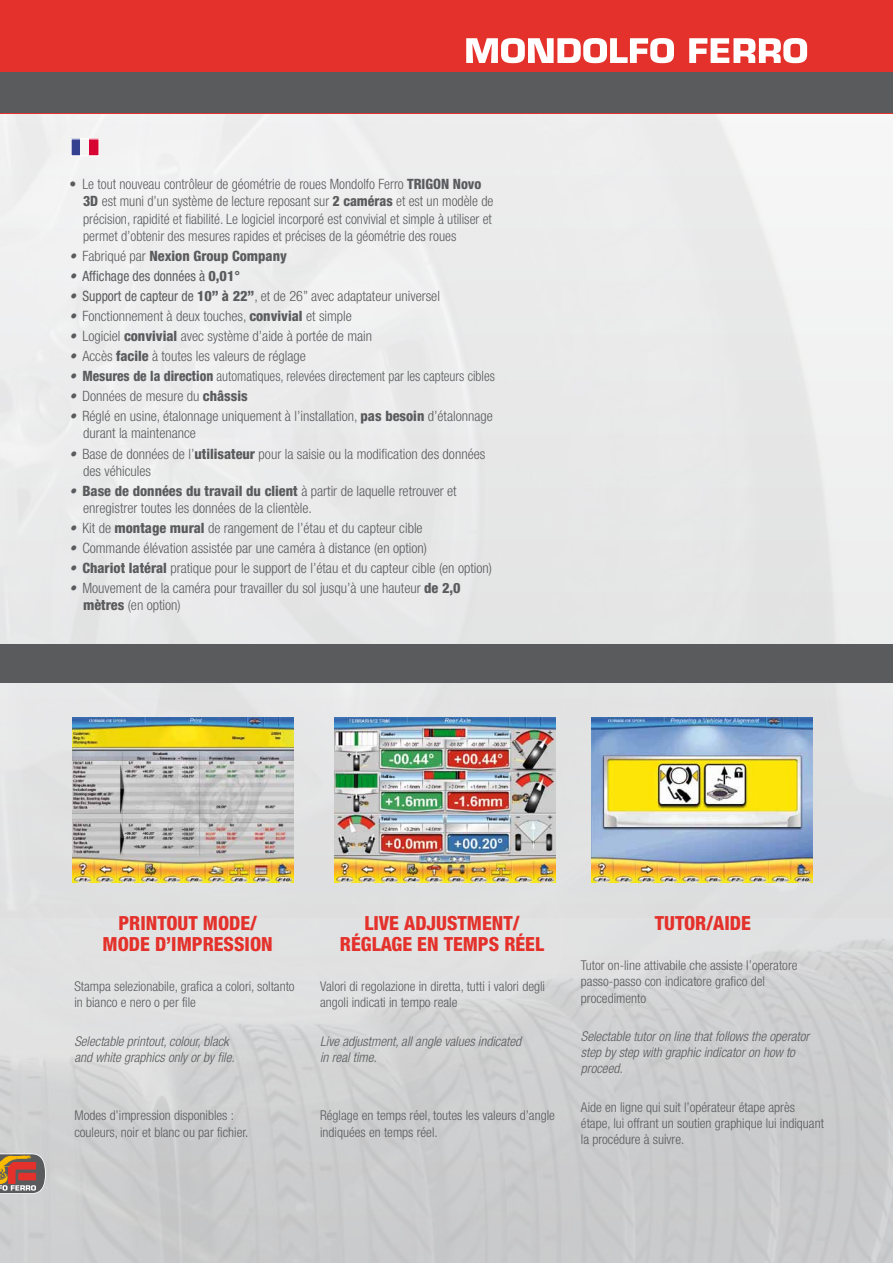
<style>
.page{position:relative;width:893px;height:1263px;background:#fff}
.page>*{position:absolute;margin:0;border:0;box-sizing:border-box;transform-origin:0 0}
.nome_prodotto_rosso{font:800 condensed 19.5px/21px "Helvetica Neue LT Std";color:#e4312b;text-align:center}
.voci_tecniche_ITA_ri{font:300 condensed 14.25px/17.1px "Helvetica Neue LT Std";color:#5a5b5d}
.voci_tecniche_ITA_ri-2{font:300 condensed 14.25px "Helvetica Neue LT Std";color:#5a5b5d;scale:.94 1}
.voci_tecniche_ITA_ri-3{font:800 condensed 14.25px "Helvetica Neue LT Std";color:#5a5b5d}
.voci_tecniche_ITA_ri-4{font:condensed 14.25px "Helvetica Neue LT Std";color:#5a5b5d;scale:.95 1}
.voci_tecniche{font:300 condensed 13.5px/16.2px "Helvetica Neue LT Std";color:#5a5b5d}
.voci_tecniche_uk{font:italic 300 condensed 13.5px/16.2px "Helvetica Neue LT Std";color:#5a5b5d}
.s1{font-weight:800}
.s2{font-weight:400;font-style:italic}
.s3{font-weight:300}
.s4{font-style:italic}
.s5{font-weight:400}
</style>
<div class="page">
<img style="left:0;top:113px;width:893px;height:805px">
<div style="left:0;top:0;width:893px;height:113px;background:#e4312b"></div>
<div style="left:0;top:73px;width:893px;height:40px;background:#5a5b5d"></div>
<img style="left:334px;top:717px;width:222px;height:166px">
<img style="left:72px;top:717px;width:221px;height:166px">
<img style="left:592px;top:717px;width:221px;height:166px">
<div style="left:0;top:644px;width:893px;height:38px;background:#5a5b5d"></div>
<svg style="left:0;top:1153px;width:47px;height:42px;background:#a77965"></svg>
<svg style="left:466px;top:38px;width:208px;height:25px"></svg>
<svg style="left:689px;top:38px;width:118px;height:25px"></svg>
<div style="left:71px;top:139px;width:9px;height:17px;background:#344191"></div>
<div style="left:80px;top:139px;width:10px;height:17px;background:#f5f5f4"></div>
<div style="left:90px;top:139px;width:9px;height:17px;background:#d70332"></div>
<div style="left:71px;top:139px;width:28px;height:17px;border:1px solid #fff"></div>
<p class="voci_tecniche_ITA_ri" style="left:83px;top:176px;width:412px;text-indent:-14px">• Le tout nouveau contrôleur de géométrie de roues Mondolfo Ferro <span class="s1">TRIGON Novo 3D</span> est muni d’un système de lecture reposant sur <span class="s1">2 caméras</span> et est un modèle de précision, rapidité et fiabilité. Le logiciel incorporé est convivial et simple à utiliser et permet d’obtenir des mesures rapides et précises de la géométrie des roues</p>
<p class="voci_tecniche_ITA_ri-3" style="left:70px;top:247px;width:219px"><span class="s2">•</span> <span class="s3">Fabriqué par</span> Nexion Group Company</p>
<p class="voci_tecniche_ITA_ri-4" style="left:70px;top:267px;width:181px"><span class="s4">•</span> Affichage des données à <span class="s1">0,01°</span></p>
<p class="voci_tecniche_ITA_ri" style="left:70px;top:287px;width:372px"><span class="s2">•</span> <span class="s5">Support de capteur de</span> <span class="s1">10” à 22”</span>, et de 26” avec adaptateur universel</p>
<p class="voci_tecniche_ITA_ri" style="left:70px;top:307px;width:284px"><span class="s2">•</span> Fonctionnement à deux touches, <span class="s1">convivial</span> et simple</p>
<p class="voci_tecniche_ITA_ri" style="left:70px;top:327px;width:304px"><span class="s2">•</span> Logiciel <span class="s1">convivial</span> avec système d’aide à portée de main</p>
<p class="voci_tecniche_ITA_ri" style="left:70px;top:347px;width:238px"><span class="s2">•</span> Accès <span class="s1">facile</span> à toutes les valeurs de réglage</p>
<p class="voci_tecniche_ITA_ri-2" style="left:70px;top:368px;width:454px"><span class="s2">•</span> <span class="s1">Mesures de la direction</span> automatiques, relevées directement par les capteurs cibles</p>
<p class="voci_tecniche_ITA_ri" style="left:70px;top:387px;width:180px"><span class="s2">•</span> Données de mesure du <span class="s1">châssis</span></p>
<p class="voci_tecniche_ITA_ri" style="left:83px;top:408px;width:411px;text-indent:-14px"><span class="s2">•</span> Réglé en usine, étalonnage uniquement à l’installation, <span class="s1">pas besoin</span> d’étalonnage durant la maintenance</p>
<p class="voci_tecniche_ITA_ri" style="left:83px;top:445px;width:404px;text-indent:-14px"><span class="s2">•</span> Base de données de l’<span class="s1">utilisateur</span> pour la saisie ou la modification des données des véhicules</p>
<p class="voci_tecniche_ITA_ri" style="left:83px;top:482px;width:375px;text-indent:-14px"><span class="s2">•</span> <span class="s1">Base de données du travail du client</span> à partir de laquelle retrouver et enregistrer toutes les données de la clientèle.</p>
<p class="voci_tecniche_ITA_ri" style="left:70px;top:519px;width:355px"><span class="s2">•</span> Kit de <span class="s1">montage mural</span> de rangement de l’étau et du capteur cible</p>
<p class="voci_tecniche_ITA_ri" style="left:70px;top:539px;width:359px"><span class="s2">•</span> Commande élévation assistée par une caméra à distance (en option)</p>
<p class="voci_tecniche_ITA_ri" style="left:70px;top:559px;width:424px"><span class="s2">•</span> <span class="s1">Chariot latéral</span> pratique pour le support de l’étau et du capteur cible (en option)</p>
<p class="voci_tecniche_ITA_ri" style="left:83px;top:579px;width:379px;text-indent:-14px"><span class="s2">•</span> Mouvement de la caméra pour travailler du sol jusqu’à une hauteur <span class="s1">de 2,0 mètres</span> (en option)</p>
<p class="nome_prodotto_rosso" style="left:103px;top:912px;width:172px">PRINTOUT MODE/<br>MODE D’IMPRESSION</p>
<p class="voci_tecniche" style="left:74px;top:978px;width:222px">Stampa selezionabile, grafica a colori, soltanto in bianco e nero o per file</p>
<p class="voci_tecniche_uk" style="left:74px;top:1033px;width:162px">Selectable printout, colour, black and white graphics only or by file.</p>
<p class="voci_tecniche" style="left:74px;top:1107px;width:176px">Modes d’impression disponibles : couleurs, noir et blanc ou par fichier.</p>
<p class="nome_prodotto_rosso" style="left:340px;top:912px;width:206px">LIVE ADJUSTMENT/<br>RÉGLAGE EN TEMPS RÉEL</p>
<p class="voci_tecniche" style="left:320px;top:978px;width:226px">Valori di regolazione in diretta, tutti i valori degli angoli indicati in tempo reale</p>
<p class="voci_tecniche_uk" style="left:320px;top:1033px;width:203px">Live adjustment, all angle values indicated in real time.</p>
<p class="voci_tecniche" style="left:320px;top:1107px;width:236px">Réglage en temps réel, toutes les valeurs d’angle indiquées en temps réel.</p>
<p class="nome_prodotto_rosso" style="left:655px;top:912px;width:98px">TUTOR/AIDE</p>
<p class="voci_tecniche" style="left:581px;top:957px;width:218px">Tutor on-line attivabile che assiste l’operatore passo-passo con indicatore grafico del procedimento</p>
<p class="voci_tecniche_uk" style="left:581px;top:1028px;width:230px">Selectable tutor on line that follows the operator step by step with graphic indicator on how to proceed.</p>
<p class="voci_tecniche" style="left:581px;top:1099px;width:244px">Aide en ligne qui suit l’opérateur étape après étape, lui offrant un soutien graphique lui indiquant la procédure à suivre.</p>
</div>
